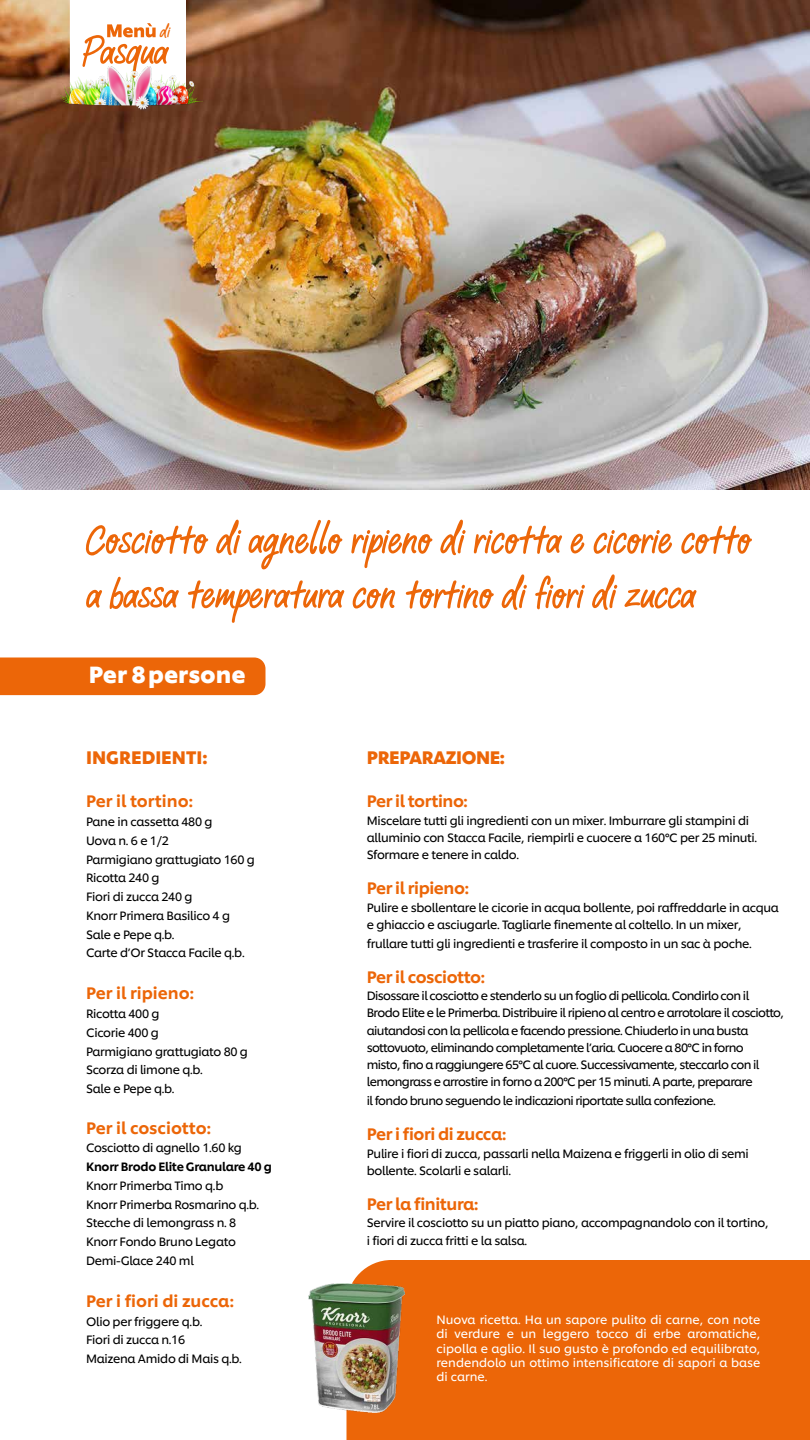
<style>
.page{position:relative;width:810px;height:1440px;background:#fff}
.page>*{position:absolute;margin:0;border:0;box-sizing:border-box;transform-origin:0 0}
.t1{font:54px/54.8px "Chefs Hand";letter-spacing:-.025em;color:#ec6608}
.t2{font:51.75px "Chefs Hand";letter-spacing:-.025em;color:#ec6608}
.t3{font:700 23.25px "Unilever Shilling";color:#fff}
.t4{font:22.8px "Chefs Hand";color:#ec6608}
.t5{font:700 18px "Unilever Shilling";letter-spacing:-.025em;color:#ec6608}
.t6{font:700 18px "Unilever Shilling";color:#ec6608}
.t7{font:500 16.5px "Unilever Shilling";letter-spacing:-.025em;color:#ec6608}
.t8{font:500 16.5px "Unilever Shilling";color:#ec6608}
.t9{font:500 16.5px "Unilever Shilling";letter-spacing:-.005em;color:#ec6608}
.t10{font:12px/18.8px "Unilever Shilling";letter-spacing:-.025em;color:#000}
.t11{font:12px/17.2px "Unilever Shilling";letter-spacing:-.05em;color:#000}
.t12{font:12px/14.4px "Unilever Shilling";color:#fff;text-align:justify}
.t13{font:500 12px "Unilever Shilling";letter-spacing:-.025em;color:#000}
</style>
<div class="page">
<img style="left:0;top:0;width:810px;height:490px">
<div style="left:347px;top:1260px;width:463px;height:180px;background:#ec6608"></div>
<div style="left:0;top:658px;width:266px;height:37px;background:#ec6608"></div>
<svg style="left:70px;top:0;width:116px;height:52px"></svg>
<img style="left:36px;top:52px;width:187px;height:61px">
<img style="left:309px;top:1283px;width:96px;height:130px">
<h3 class="t4" style="left:160px;top:19px;width:12px">di</h3>
<h2 class="t2" style="left:81px;top:24px;width:89px">Pasqua</h2>
<h1 class="t1" style="left:86px;top:513px;width:667px">Cosciotto di agnello ripieno di ricotta e cicorie cotto a bassa temperatura con tortino di fiori di zucca</h1>
<h3 class="t3" style="left:89px;top:656px;width:159px">Per 8 persone</h3>
<h3 class="t6" style="left:86px;top:743px;width:123px">INGREDIENTI:</h3>
<h3 class="t8" style="left:86px;top:789px;width:108px">Per il tortino:</h3>
<p class="t10" style="left:86px;top:811px;width:170px">Pane in cassetta 480 g<br>Uova n. 6 e 1/2<br>Parmigiano grattugiato 160 g<br>Ricotta 240 g<br>Fiori di zucca 240 g<br>Knorr Primera Basilico 4 g<br>Sale e Pepe q.b.<br>Carte d’Or Stacca Facile q.b.</p>
<h3 class="t8" style="left:86px;top:981px;width:109px">Per il ripieno:</h3>
<p class="t10" style="left:86px;top:1003px;width:163px">Ricotta 400 g<br>Cicorie 400 g<br>Parmigiano grattugiato 80 g<br>Scorza di limone q.b.<br>Sale e Pepe q.b.</p>
<h3 class="t9" style="left:86px;top:1115px;width:126px">Per il cosciotto:</h3>
<p class="t10" style="left:86px;top:1138px;width:157px">Cosciotto di agnello 1.60 kg</p>
<p class="t13" style="left:86px;top:1158px;width:187px">Knorr Brodo Elite Granulare 40 g</p>
<p class="t10" style="left:86px;top:1175px;width:175px">Knorr Primerba Timo q.b<br>Knorr Primerba Rosmarino q.b.<br>Stecche di lemongrass n. 8<br>Knorr Fondo Bruno Legato<br>Demi-Glace 240 ml</p>
<h3 class="t8" style="left:86px;top:1288px;width:149px">Per i fiori di zucca:</h3>
<p class="t10" style="left:86px;top:1311px;width:157px">Olio per friggere q.b.<br>Fiori di zucca n.16<br>Maizena Amido di Mais q.b.</p>
<h3 class="t5" style="left:367px;top:743px;width:140px">PREPARAZIONE:</h3>
<h3 class="t7" style="left:367px;top:789px;width:103px">Per il tortino:</h3>
<p class="t10" style="left:367px;top:811px;width:392px;line-height:17.2px">Miscelare tutti gli ingredienti con un mixer. Imburrare gli stampini di alluminio con Stacca Facile, riempirli e cuocere a 160°C per 25 minuti.<br>Sformare e tenere in caldo.</p>
<h3 class="t7" style="left:367px;top:876px;width:104px">Per il ripieno:</h3>
<p class="t10" style="left:367px;top:898px;width:414px;line-height:17.2px">Pulire e sbollentare le cicorie in acqua bollente, poi raffreddarle in acqua e ghiaccio e asciugarle. Tagliarle finemente al coltello. In un mixer,</p>
<p class="t10" style="left:367px;top:933px;width:387px">frullare tutti gli ingredienti e trasferire il composto in un sac à poche.</p>
<h3 class="t7" style="left:367px;top:964px;width:120px">Per il cosciotto:</h3>
<p class="t11" style="left:367px;top:986px;width:419px">Disossare il cosciotto e stenderlo su un foglio di pellicola. Condirlo con il Brodo Elite e le Primerba. Distribuire il ripieno al centro e arrotolare il cosciotto, aiutandosi con la pellicola e facendo pressione. Chiuderlo in una busta sottovuoto, eliminando completamente l’aria. Cuocere a 80°C in forno<br>misto, fino a raggiungere 65°C al cuore. Successivamente, steccarlo con il lemongrass e arrostire in forno a 200°C per 15 minuti. A parte, preparare</p>
<p class="t11" style="left:367px;top:1091px;width:351px">il fondo bruno seguendo le indicazioni riportate sulla confezione.</p>
<h3 class="t7" style="left:367px;top:1122px;width:141px">Per i fiori di zucca:</h3>
<p class="t10" style="left:367px;top:1144px;width:384px;line-height:17.2px">Pulire i fiori di zucca, passarli nella Maizena e friggerli in olio di semi bollente. Scolarli e salarli.</p>
<h3 class="t7" style="left:367px;top:1191px;width:113px">Per la finitura:</h3>
<p class="t10" style="left:367px;top:1213px;width:403px;line-height:17.2px">Servire il cosciotto su un piatto piano, accompagnandolo con il tortino, i fiori di zucca fritti e la salsa.</p>
<p class="t12" style="left:436px;top:1311px;width:326px">Nuova ricetta. Ha un sapore pulito di carne, con note di verdure e un leggero tocco di erbe aromatiche, cipolla e aglio. Il suo gusto è profondo ed equilibrato, rendendolo un ottimo intensificatore di sapori a base di carne.</p>
</div>
